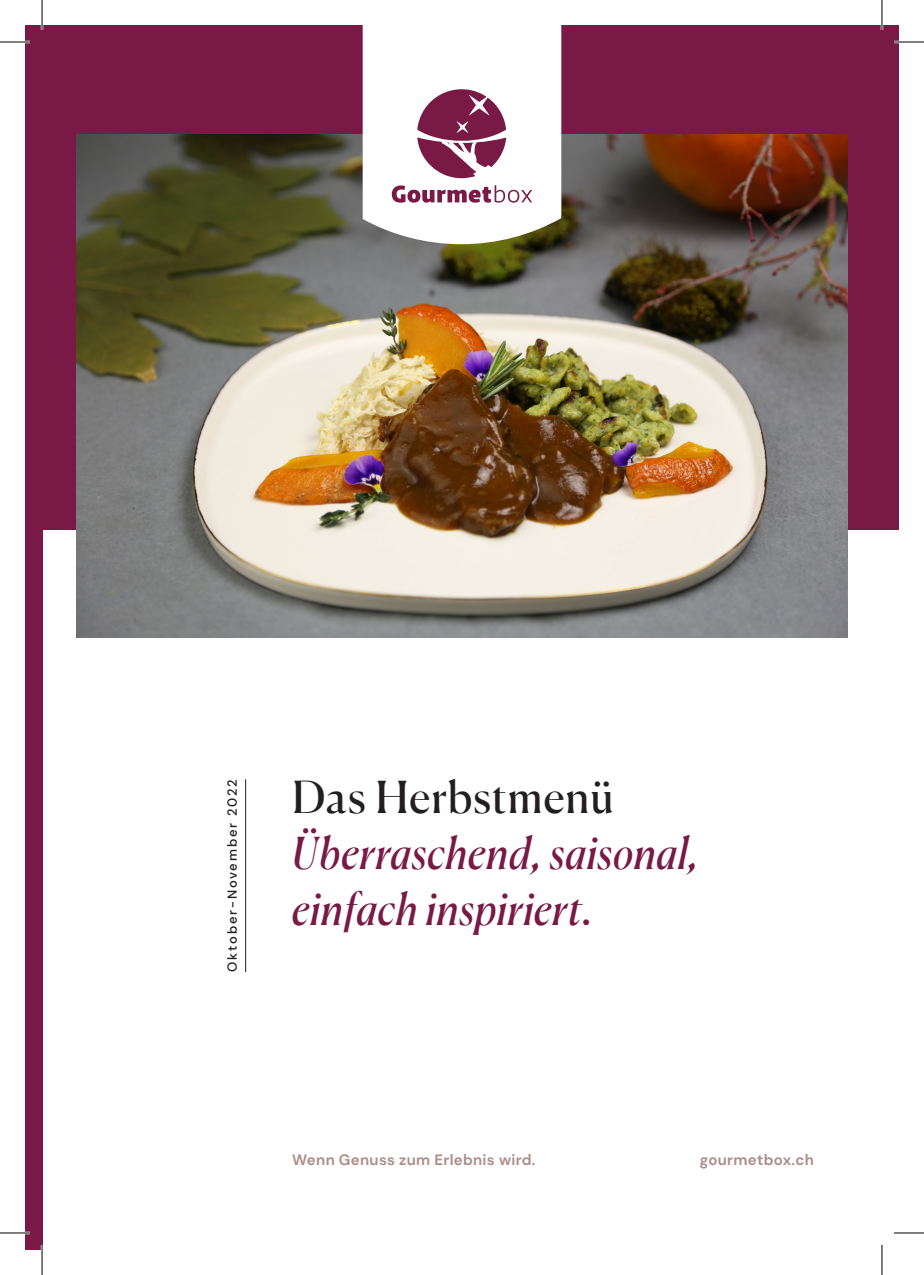
<style>
.page{position:relative;width:924px;height:1275px;background:#fff}
.page>*{position:absolute;margin:0;border:0;box-sizing:border-box;transform-origin:0 0}
.t1{font:italic 44px/56px "Canela";letter-spacing:.02em;color:#791945}
.t2{font:44px "Canela";letter-spacing:.025em;color:#231f20}
.t3{font:700 15px "DM Sans";letter-spacing:.02em;color:#ac8e8b}
.t4{font:500 13px "DM Sans";letter-spacing:.14em;color:#231f20}
</style>
<div class="page">
<div style="left:42px;top:25px;width:856px;height:505px;background:#791945"></div>
<div style="left:25px;top:25px;width:17px;height:1225px;background:#791945"></div>
<img style="left:76px;top:135px;width:771px;height:502px">
<hr style="left:245px;top:779px;width:1px;height:193px;background:#231f20">
<svg style="left:362px;top:25px;width:199px;height:219px;background:#e5d7dc"></svg>
<hr style="left:0;top:41px;width:30px;height:2px;background:#fff">
<hr style="left:893px;top:41px;width:30px;height:2px;background:#fff">
<hr style="left:0;top:1231px;width:30px;height:3px;background:#fff">
<hr style="left:41px;top:0;width:2px;height:30px;background:#fff">
<hr style="left:41px;top:1245px;width:2px;height:30px;background:#fff">
<hr style="left:880px;top:0;width:2px;height:30px;background:#fff">
<hr style="left:0;top:42px;width:30px;height:1px;background:#000">
<hr style="left:893px;top:42px;width:30px;height:1px;background:#000">
<hr style="left:0;top:1232px;width:30px;height:1px;background:#000">
<hr style="left:893px;top:1232px;width:30px;height:1px;background:#000">
<hr style="left:42px;top:0;width:1px;height:30px;background:#000">
<hr style="left:42px;top:1245px;width:1px;height:30px;background:#000">
<hr style="left:881px;top:0;width:1px;height:30px;background:#000">
<hr style="left:881px;top:1245px;width:1px;height:30px;background:#000">
<p class="t4" style="left:224px;top:971px;width:194px;rotate:-90deg">Oktober-November 2022</p>
<p class="t2" style="left:292px;top:763px;width:323px">Das Herbstmenü</p>
<p class="t1" style="left:292px;top:822px;width:407px">Überraschend, saisonal, einfach inspiriert.</p>
<p class="t3" style="left:292px;top:1150px;width:244px">Wenn Genuss zum Erlebnis wird.</p>
<p class="t3" style="left:699px;top:1150px;width:115px">gourmetbox.ch</p>
</div>
